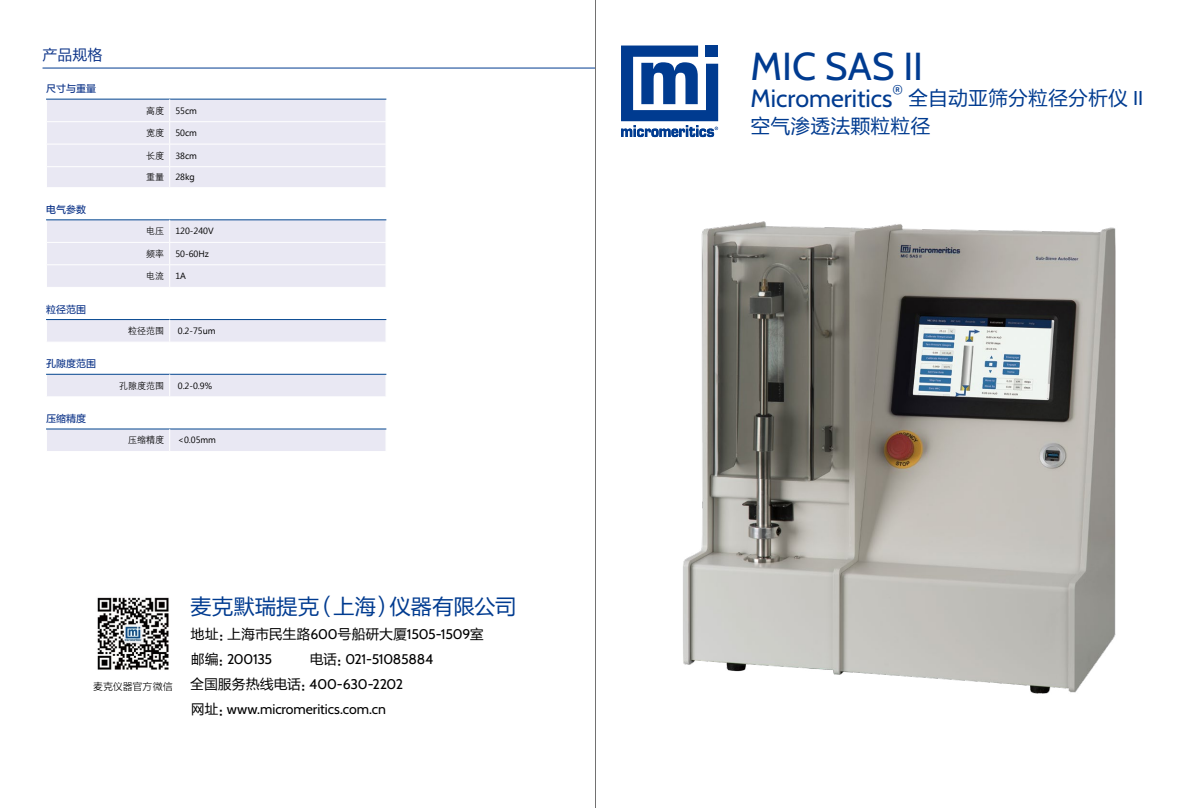
<style>
.page{position:relative;width:1191px;height:808px;background:#fff}
.page>*{position:absolute;margin:0;border:0;box-sizing:border-box;transform-origin:0 0}
.t1{font:39px "Cabin";color:#003b90}
.t2{font:25px "Cabin";color:#003b90}
.t3{font:21.6px "FZLTHK GBK1 0";letter-spacing:-.01em;color:#003b90}
.t4{font:20px/27.5px "FZLTHK GBK1 0";color:#003b90}
.t5{font:15px "FZLTHK GBK1 0";color:#0c3388}
.t6{font:14.6px "Cabin";color:#003b90}
.t7{font:14px/25.1px "Cabin";letter-spacing:-.01em;color:#000}
.t8{font:14px "FZLTHK GBK1 0";letter-spacing:-.005em;color:#000}
.t9{font:10px "FZLTZHUNHK GBK1 0";color:#0c3388}
.t10{font:10px "FZLTXHK GBK1 0";color:#000}
.t11{font:9px "Ebrima";color:#000}
.t12{font:9px "FZZDXK GBK1 0";color:#000}
.s1{font-family:"Cabin"}
.s2{font-family:"FZLTHK GBK1 0"}
</style>
<div class="page">
<svg style="left:621px;top:46px;width:97px;height:91px"></svg>
<img style="left:683px;top:221px;width:433px;height:473px">
<img style="left:97px;top:597px;width:72px;height:73px">
<hr style="left:43px;top:68px;width:552px;height:1px;background:#003b90">
<div style="left:46px;top:99px;width:341px;height:88px;background:#e9e8f3"></div>
<div style="left:46px;top:220px;width:341px;height:67px;background:#e9e8f3"></div>
<hr style="left:46px;top:319px;width:124px;height:1px;background:#02458f">
<hr style="left:170px;top:319px;width:216px;height:1px;background:#02458f">
<div style="left:46px;top:320px;width:340px;height:22px;background:#e9e8f3"></div>
<div style="left:46px;top:374px;width:341px;height:22px;background:#e9e8f3"></div>
<div style="left:46px;top:429px;width:341px;height:22px;background:#e9e8f3"></div>
<hr style="left:595px;top:0;width:1px;height:808px;background:#727171">
<p class="t5" style="left:43px;top:46px;width:61px">产品规格</p>
<p class="t9" style="left:46px;top:83px;width:52px">尺寸与重量</p>
<p class="t9" style="left:46px;top:204px;width:42px">电气参数</p>
<p class="t9" style="left:46px;top:304px;width:42px">粒径范围</p>
<p class="t9" style="left:46px;top:358px;width:52px">孔隙度范围</p>
<p class="t9" style="left:46px;top:413px;width:42px">压缩精度</p>
<p class="t12" style="left:146px;top:105px;width:19px">高度</p>
<p class="t11" style="left:175px;top:104px;width:23px">55cm</p>
<p class="t12" style="left:146px;top:128px;width:19px">宽度</p>
<p class="t11" style="left:175px;top:126px;width:23px">50cm</p>
<p class="t12" style="left:146px;top:150px;width:19px">长度</p>
<p class="t11" style="left:175px;top:149px;width:23px">38cm</p>
<p class="t12" style="left:146px;top:172px;width:19px">重量</p>
<p class="t11" style="left:175px;top:171px;width:21px">28kg</p>
<p class="t12" style="left:146px;top:226px;width:19px">电压</p>
<p class="t11" style="left:175px;top:225px;width:40px">120-240V</p>
<p class="t12" style="left:146px;top:249px;width:19px">频率</p>
<p class="t11" style="left:175px;top:247px;width:35px">50-60Hz</p>
<p class="t12" style="left:146px;top:271px;width:19px">电流</p>
<p class="t11" style="left:175px;top:270px;width:12px">1A</p>
<p class="t12" style="left:128px;top:326px;width:37px">粒径范围</p>
<p class="t11" style="left:178px;top:324px;width:39px">0.2-75um</p>
<p class="t12" style="left:119px;top:381px;width:46px">孔隙度范围</p>
<p class="t11" style="left:178px;top:379px;width:36px">0.2-0.9%</p>
<p class="t12" style="left:128px;top:435px;width:37px">压缩精度</p>
<p class="t11" style="left:178px;top:434px;width:40px">&lt;0.05mm</p>
<p class="t10" style="left:93px;top:681px;width:81px">麦克仪器官方微信</p>
<h3 class="t3" style="left:190px;top:594px;width:328px">麦克默瑞提克（上海）仪器有限公司</h3>
<p class="t8" style="left:191px;top:626px;width:295px">地址：上海市民生路<span class="s1">600</span>号船研大厦<span class="s1">1505-1509</span>室</p>
<p class="t7" style="left:191px;top:645px;width:83px"><span class="s2">邮编：</span>200135</p>
<p class="t7" style="left:190px;top:645px;width:244px;text-indent:120px"><span class="s2">电话：</span>021-51085884<span class="s2">全国服务热线电话：</span>400-630-2202<br><span class="s2">网址：</span>www.micromeritics.com.cn</p>
<h1 class="t1" style="left:750px;top:36px;width:174px">MIC SAS II</h1>
<h2 class="t2" style="left:750px;top:79px;width:143px">Micromeritics</h2>
<p class="t6" style="left:892px;top:78px;width:12px">®</p>
<h3 class="t4" style="left:750px;top:85px;width:394px;text-indent:157px">全自动亚筛分粒径分析仪 <span class="s1">II</span>空气渗透法颗粒粒径</h3>
</div>
